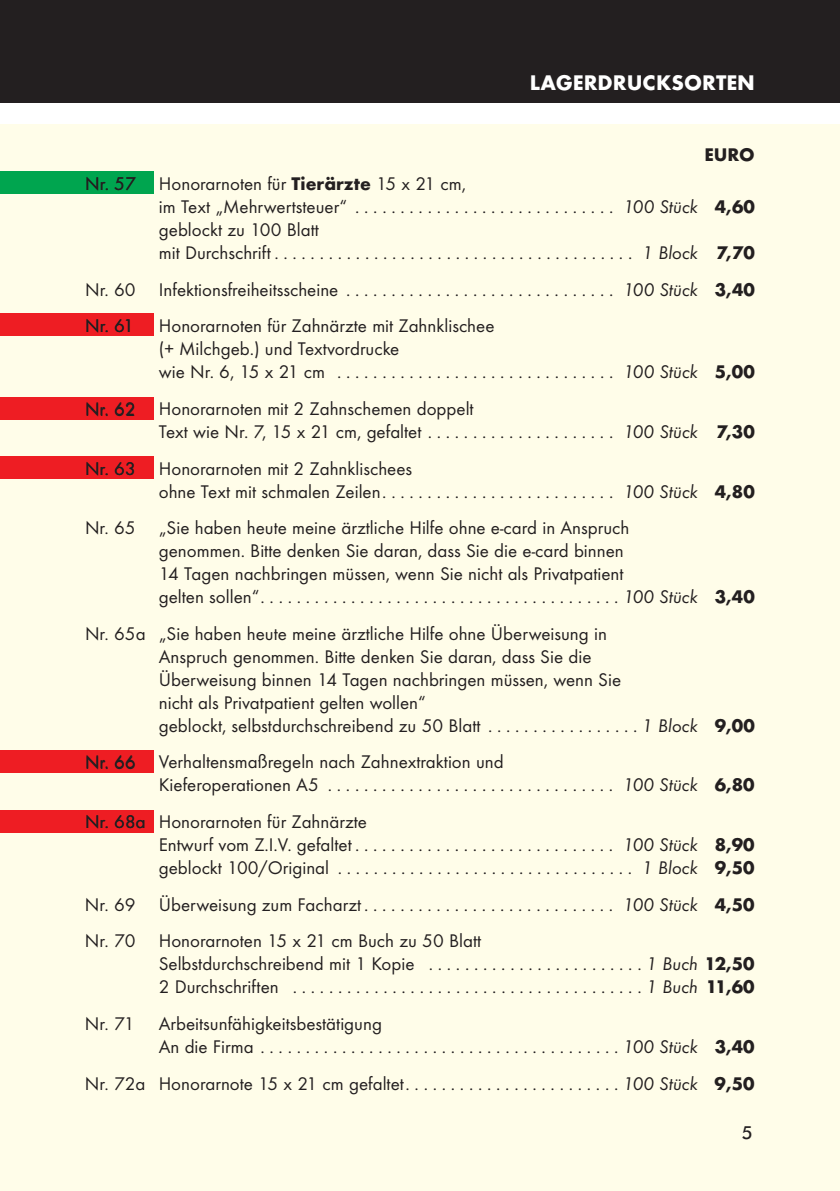
<style>
.page{position:relative;width:840px;height:1191px;background:#fff}
.page>*{position:absolute;margin:0;border:0;box-sizing:border-box;transform-origin:0 0}
.t1{font:700 22px "Futura EF";color:#fff}
.t2{font:19px/23px "Futura EF";color:#231f20}
.t3{font:700 19px "Futura EF";color:#231f20}
.t4{font:500 18px "Futura BT";color:#231f20}
.s1{font-weight:700}
.s2{font-style:italic}
</style>
<div class="page">
<div style="left:0;top:125px;width:839px;height:1066px;background:#fffde9"></div>
<div style="left:0;top:0;width:839px;height:102px;background:#231f20"></div>
<div style="left:0;top:171px;width:153px;height:23px;background:#00a54f"></div>
<div style="left:0;top:313px;width:153px;height:23px;background:#ee1d23"></div>
<div style="left:0;top:397px;width:153px;height:23px;background:#ee1d23"></div>
<div style="left:0;top:456px;width:153px;height:23px;background:#ee1d23"></div>
<div style="left:0;top:750px;width:153px;height:23px;background:#ee1d23"></div>
<div style="left:0;top:809px;width:153px;height:23px;background:#ee1d23"></div>
<p class="t1" style="left:529px;top:74px;width:226px">LAGERDRUCKSORTEN</p>
<p class="t3" style="left:704px;top:147px;width:52px">EURO</p>
<p class="t2" style="left:159px;top:174px;width:597px;text-indent:-74px">Nr. 57 Honorarnoten für <span class="s1">Tierärzte</span> 15 x 21 cm,<br>im Text „Mehrwertsteuer“ . . . . . . . . . . . . . . . . . . . . . . . . . . . . . <span class="s2">100 Stück</span> <span class="s1">4,60 </span>geblockt zu 100 Blatt<br>mit Durchschrift . . . . . . . . . . . . . . . . . . . . . . . . . . . . . . . . . . . . . . . . <span class="s2">1 Block</span> <span class="s1">7,70</span></p>
<p class="t2" style="left:85px;top:273px;width:670px;line-height:36.6px">Nr. 60 Infektionsfreiheitsscheine . . . . . . . . . . . . . . . . . . . . . . . . . . . . . . <span class="s2">100 Stück</span> <span class="s1">3,40<br></span>Nr. 61</p>
<p class="t2" style="left:159px;top:316px;width:597px">Honorarnoten für Zahnärzte mit Zahnklischee<br>(+ Milchgeb.) und Textvordrucke<br>wie Nr. 6, 15 x 21 cm . . . . . . . . . . . . . . . . . . . . . . . . . . . . . . . <span class="s2">100 Stück</span> <span class="s1">5,00</span></p>
<p class="t2" style="left:159px;top:399px;width:597px;text-indent:-74px">Nr. 62 Honorarnoten mit 2 Zahnschemen doppelt<br>Text wie Nr. 7, 15 x 21 cm, gefaltet . . . . . . . . . . . . . . . . . . . . . <span class="s2">100 Stück</span> <span class="s1">7,30</span></p>
<p class="t2" style="left:159px;top:458px;width:597px;text-indent:-74px">Nr. 63 Honorarnoten mit 2 Zahnklischees<br>ohne Text mit schmalen Zeilen. . . . . . . . . . . . . . . . . . . . . . . . . . <span class="s2">100 Stück</span> <span class="s1">4,80</span></p>
<p class="t2" style="left:159px;top:518px;width:597px;text-indent:-74px">Nr. 65 „Sie haben heute meine ärztliche Hilfe ohne e-card in Anspruch<br>genommen. Bitte denken Sie daran, dass Sie die e-card binnen<br>14 Tagen nachbringen müssen, wenn Sie nicht als Privatpatient<br>gelten sollen“. . . . . . . . . . . . . . . . . . . . . . . . . . . . . . . . . . . . . . . . <span class="s2">100 Stück</span> <span class="s1">3,40</span></p>
<p class="t2" style="left:159px;top:623px;width:597px;text-indent:-74px">Nr. 65a „Sie haben heute meine ärztliche Hilfe ohne Überweisung in<br>Anspruch genommen. Bitte denken Sie daran, dass Sie die<br>Überweisung binnen 14 Tagen nachbringen müssen, wenn Sie<br>nicht als Privatpatient gelten wollen“<br>geblockt, selbstdurchschreibend zu 50 Blatt . . . . . . . . . . . . . . . . . <span class="s2">1 Block</span> <span class="s1">9,00</span></p>
<p class="t2" style="left:159px;top:752px;width:597px;text-indent:-74px">Nr. 66 Verhaltensmaßregeln nach Zahnextraktion und<br>Kieferoperationen A5 . . . . . . . . . . . . . . . . . . . . . . . . . . . . . . . . <span class="s2">100 Stück</span> <span class="s1">6,80</span></p>
<p class="t2" style="left:159px;top:812px;width:597px;text-indent:-74px">Nr. 68a Honorarnoten für Zahnärzte<br>Entwurf vom Z.I.V. gefaltet . . . . . . . . . . . . . . . . . . . . . . . . . . . . . <span class="s2">100 Stück</span> <span class="s1">8,90 </span>geblockt 100/Original . . . . . . . . . . . . . . . . . . . . . . . . . . . . . . . . . <span class="s2">1 Block</span> <span class="s1">9,50</span></p>
<p class="t2" style="left:85px;top:887px;width:670px;line-height:36.6px">Nr. 69 Überweisung zum Facharzt . . . . . . . . . . . . . . . . . . . . . . . . . . . . <span class="s2">100 Stück</span> <span class="s1">4,50<br></span>Nr. 70 Honorarnoten 15 x 21 cm Buch zu 50 Blatt</p>
<p class="t2" style="left:159px;top:954px;width:597px">Selbstdurchschreibend mit 1 Kopie . . . . . . . . . . . . . . . . . . . . . . . . <span class="s2">1 Buch</span> <span class="s1">12,50<br></span>2 Durchschriften . . . . . . . . . . . . . . . . . . . . . . . . . . . . . . . . . . . . . . . <span class="s2">1 Buch</span> <span class="s1">11,60</span></p>
<p class="t2" style="left:85px;top:1013px;width:51px">Nr. 71</p>
<p class="t2" style="left:159px;top:1013px;width:597px">Arbeitsunfähigkeitsbestätigung<br>An die Firma . . . . . . . . . . . . . . . . . . . . . . . . . . . . . . . . . . . . . . . . <span class="s2">100 Stück</span> <span class="s1">3,40</span></p>
<p class="t2" style="left:85px;top:1073px;width:670px">Nr. 72a Honorarnote 15 x 21 cm gefaltet. . . . . . . . . . . . . . . . . . . . . . . . <span class="s2">100 Stück</span> <span class="s1">9,50</span></p>
<p class="t4" style="left:741px;top:1125px;width:12px">5</p>
</div>
